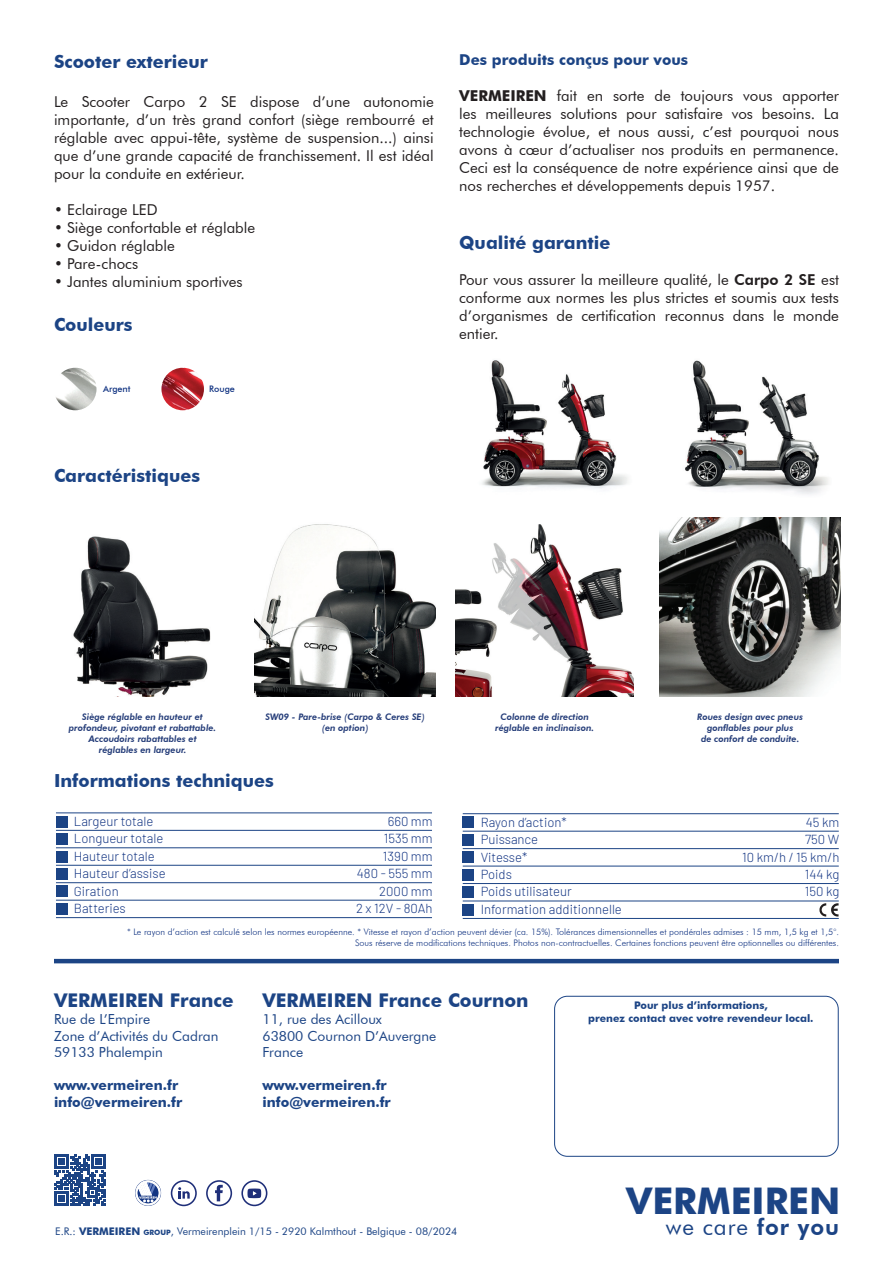
<style>
.page{position:relative;width:893px;height:1263px;background:#fff}
.page>*{position:absolute;margin:0;border:0;box-sizing:border-box;transform-origin:0 0}
.t1{font:700 36.75px "Futura BT";color:#1c4485}
.t2{font:22.65px "Futura BT";letter-spacing:.04em;color:#1c4485}
.t3{font:700 18.9px "Futura BT";color:#1c4485}
.t4{font:700 18px "Futura BT";color:#1c4485}
.t5{font:15px/18px "Futura BT";color:#231f20;text-align:justify}
.t6{font:700 15px "Futura BT";color:#1c4485}
.t7{font:13.8px "Futura BT";color:#1c4485}
.t8{font:700 13.8px "Futura BT";color:#1c4485}
.t9{font:300 13.05px "Barlow";color:#133583}
.t10{font:10.5px "Futura BT";color:#1c4485}
.t11{font:700 10.5px "Futura BT";color:#1c4485}
.t12{font:300 9px "Futura BT";color:#133583}
.t13{font:italic 800 9px "Futura BT";color:#253d79}
.Kader{font:500 9px "Futura BT";color:#133583}
.s1{font-weight:700}
.s2{font-weight:800}
.s3{font-weight:700;font-size:7.35px}
</style>
<div class="page">
<div style="left:56px;top:816px;width:11px;height:11px;background:#1c4485"></div>
<div style="left:56px;top:833px;width:11px;height:12px;background:#1c4485"></div>
<div style="left:56px;top:851px;width:11px;height:11px;background:#1c4485"></div>
<div style="left:56px;top:868px;width:11px;height:12px;background:#1c4485"></div>
<div style="left:56px;top:886px;width:11px;height:11px;background:#1c4485"></div>
<div style="left:56px;top:903px;width:11px;height:11px;background:#1c4485"></div>
<hr style="left:56px;top:917px;width:376px;height:1px;background:#1c4485">
<hr style="left:56px;top:900px;width:376px;height:1px;background:#1c4485">
<hr style="left:56px;top:882px;width:376px;height:1px;background:#1c4485">
<hr style="left:56px;top:865px;width:376px;height:1px;background:#1c4485">
<hr style="left:56px;top:847px;width:376px;height:1px;background:#1c4485">
<hr style="left:56px;top:830px;width:376px;height:1px;background:#1c4485">
<hr style="left:56px;top:813px;width:376px;height:1px;background:#1c4485">
<div style="left:463px;top:817px;width:11px;height:11px;background:#1c4485"></div>
<div style="left:463px;top:834px;width:11px;height:11px;background:#1c4485"></div>
<div style="left:463px;top:852px;width:11px;height:11px;background:#1c4485"></div>
<div style="left:463px;top:869px;width:11px;height:11px;background:#1c4485"></div>
<div style="left:463px;top:886px;width:11px;height:12px;background:#1c4485"></div>
<div style="left:463px;top:904px;width:11px;height:11px;background:#1c4485"></div>
<hr style="left:463px;top:918px;width:376px;height:1px;background:#1c4485">
<hr style="left:463px;top:901px;width:376px;height:1px;background:#1c4485">
<hr style="left:463px;top:883px;width:376px;height:1px;background:#1c4485">
<hr style="left:463px;top:866px;width:376px;height:1px;background:#1c4485">
<hr style="left:463px;top:848px;width:376px;height:1px;background:#1c4485">
<hr style="left:463px;top:831px;width:376px;height:1px;background:#1c4485">
<hr style="left:463px;top:813px;width:376px;height:1px;background:#1c4485">
<svg style="left:819px;top:903px;width:20px;height:13px"></svg>
<svg style="left:54px;top:1154px;width:52px;height:52px"></svg>
<div style="left:171px;top:1180px;width:26px;height:26px;border:2px solid #1f2f79;border-radius:50%"></div>
<svg style="left:178px;top:1187px;width:12px;height:11px"></svg>
<div style="left:206px;top:1180px;width:26px;height:26px;border:2px solid #1f2f79;border-radius:50%"></div>
<svg style="left:215px;top:1185px;width:8px;height:16px"></svg>
<div style="left:241px;top:1180px;width:26px;height:26px;border:2px solid #1f2f79;border-radius:50%"></div>
<svg style="left:247px;top:1188px;width:14px;height:10px"></svg>
<div style="left:554px;top:996px;width:285px;height:161px;border:1px solid #1c4485;border-radius:13px"></div>
<div style="left:135px;top:1180px;width:26px;height:26px;border:1px solid #133583;border-radius:50%"></div>
<svg style="left:136px;top:1180px;width:24px;height:25px"></svg>
<hr style="left:54px;top:959px;width:785px;height:4px;background:#1c4485">
<img style="left:482px;top:360px;width:146px;height:129px">
<img style="left:685px;top:360px;width:144px;height:134px">
<img style="left:54px;top:368px;width:43px;height:42px;border-radius:21px">
<img style="left:161px;top:368px;width:43px;height:42px;border-radius:21px">
<img style="left:455px;top:524px;width:179px;height:172px">
<img style="left:660px;top:517px;width:180px;height:179px">
<img style="left:73px;top:536px;width:138px;height:160px">
<img style="left:255px;top:524px;width:180px;height:172px">
<p class="t4" style="left:54px;top:50px;width:155px">Scooter exterieur</p>
<p class="t5" style="left:54px;top:93px;width:381px">Le Scooter Carpo 2 SE dispose d’une autonomie importante, d’un très grand confort (siège rembourré et réglable avec appui-tête, système de suspension...) ainsi que d’une grande capacité de franchissement. Il est idéal pour la conduite en extérieur.</p>
<p class="t5" style="left:54px;top:201px;width:105px">• Eclairage LED</p>
<p class="t5" style="left:54px;top:219px;width:203px">• Siège confortable et réglable</p>
<p class="t5" style="left:54px;top:237px;width:122px">• Guidon réglable</p>
<p class="t5" style="left:54px;top:255px;width:86px">• Pare-chocs</p>
<p class="t5" style="left:54px;top:273px;width:190px">• Jantes aluminium sportives</p>
<p class="t4" style="left:54px;top:313px;width:80px">Couleurs</p>
<p class="Kader" style="left:103px;top:384px;width:29px">Argent</p>
<p class="Kader" style="left:209px;top:384px;width:27px">Rouge</p>
<p class="t6" style="left:459px;top:51px;width:230px">Des produits conçus pour vous</p>
<p class="t5" style="left:459px;top:87px;width:381px"><span class="s1">VERMEIREN</span> fait en sorte de toujours vous apporter les meilleures solutions pour satisfaire vos besoins. La technologie évolue, et nous aussi, c’est pourquoi nous avons à cœur d’actualiser nos produits en permanence.<br>Ceci est la conséquence de notre expérience ainsi que de nos recherches et développements depuis 1957.</p>
<p class="t4" style="left:459px;top:232px;width:153px">Qualité garantie</p>
<p class="t5" style="left:459px;top:271px;width:381px">Pour vous assurer la meilleure qualité, le <span class="s2">Carpo 2 SE</span> est conforme aux normes les plus strictes et soumis aux tests d’organismes de certification reconnus dans le monde entier.</p>
<p class="t4" style="left:54px;top:464px;width:148px">Caractéristiques</p>
<p class="t13" style="left:82px;top:711px;width:122px">Siège réglable en hauteur et</p>
<p class="t13" style="left:69px;top:722px;width:149px">profondeur, pivotant et rabattable.</p>
<p class="t13" style="left:88px;top:733px;width:110px">Accoudoirs rabattables et</p>
<p class="t13" style="left:99px;top:744px;width:89px">réglables en largeur.</p>
<p class="t13" style="left:266px;top:711px;width:161px">SW09 - Pare-brise (Carpo &amp; Ceres SE)</p>
<p class="t13" style="left:322px;top:722px;width:48px">(en option)</p>
<p class="t13" style="left:500px;top:711px;width:90px">Colonne de direction</p>
<p class="t13" style="left:495px;top:722px;width:101px">réglable en inclinaison.</p>
<p class="t13" style="left:697px;top:711px;width:107px">Roues design avec pneus</p>
<p class="t13" style="left:707px;top:722px;width:88px">gonflables pour plus</p>
<p class="t13" style="left:701px;top:733px;width:100px">de confort de conduite.</p>
<p class="t4" style="left:54px;top:770px;width:221px">Informations techniques</p>
<p class="t9" style="left:74px;top:812px;width:81px">Largeur totale</p>
<p class="t9" style="left:388px;top:812px;width:46px">660 mm</p>
<p class="t9" style="left:74px;top:829px;width:91px">Longueur totale</p>
<p class="t9" style="left:384px;top:829px;width:50px">1535 mm</p>
<p class="t9" style="left:74px;top:847px;width:82px">Hauteur totale</p>
<p class="t9" style="left:383px;top:847px;width:51px">1390 mm</p>
<p class="t9" style="left:74px;top:864px;width:93px">Hauteur d’assise</p>
<p class="t9" style="left:357px;top:864px;width:77px">480 - 555 mm</p>
<p class="t9" style="left:74px;top:881px;width:46px">Giration</p>
<p class="t9" style="left:379px;top:881px;width:55px">2000 mm</p>
<p class="t9" style="left:74px;top:899px;width:53px">Batteries</p>
<p class="t9" style="left:356px;top:899px;width:78px">2 x 12V - 80Ah</p>
<p class="t9" style="left:481px;top:813px;width:87px">Rayon d’action*</p>
<p class="t9" style="left:806px;top:813px;width:35px">45 km</p>
<p class="t9" style="left:481px;top:830px;width:59px">Puissance</p>
<p class="t9" style="left:805px;top:830px;width:36px">750 W</p>
<p class="t9" style="left:481px;top:847px;width:48px">Vitesse*</p>
<p class="t9" style="left:742px;top:847px;width:99px">10 km/h / 15 km/h</p>
<p class="t9" style="left:481px;top:865px;width:33px">Poids</p>
<p class="t9" style="left:805px;top:865px;width:36px">144 kg</p>
<p class="t9" style="left:481px;top:882px;width:93px">Poids utilisateur</p>
<p class="t9" style="left:805px;top:882px;width:36px">150 kg</p>
<p class="t9" style="left:481px;top:900px;width:143px">Information additionnelle</p>
<p class="t12" style="left:127px;top:926px;width:713px">* Le rayon d’action est calculé selon les normes européenne. * Vitesse et rayon d’action peuvent dévier (ca. 15%). Tolérances dimensionnelles et pondérales admises : 15 mm, 1,5 kg et 1,5°.</p>
<p class="t12" style="left:355px;top:937px;width:485px">Sous réserve de modifications techniques. Photos non-contractuelles. Certaines fonctions peuvent être optionnelles ou différentes.</p>
<p class="t3" style="left:54px;top:989px;width:181px">VERMEIREN France</p>
<p class="t7" style="left:54px;top:1011px;width:98px">Rue de L’Empire</p>
<p class="t7" style="left:54px;top:1027px;width:166px">Zone d’Activités du Cadran</p>
<p class="t7" style="left:54px;top:1044px;width:110px">59133 Phalempin</p>
<p class="t8" style="left:54px;top:1077px;width:126px">www.vermeiren.fr</p>
<p class="t8" style="left:54px;top:1094px;width:130px">info@vermeiren.fr</p>
<p class="t3" style="left:262px;top:989px;width:267px">VERMEIREN France Cournon</p>
<p class="t7" style="left:262px;top:1011px;width:121px">11, rue des Acilloux</p>
<p class="t7" style="left:262px;top:1027px;width:175px">63800 Cournon D’Auvergne</p>
<p class="t7" style="left:262px;top:1044px;width:42px">France</p>
<p class="t8" style="left:262px;top:1077px;width:126px">www.vermeiren.fr</p>
<p class="t8" style="left:262px;top:1094px;width:130px">info@vermeiren.fr</p>
<p class="t11" style="left:634px;top:999px;width:135px">Pour plus d’informations,</p>
<p class="t11" style="left:588px;top:1011px;width:227px">prenez contact avec votre revendeur local.</p>
<p class="t1" style="left:626px;top:1178px;width:216px">VERMEIREN</p>
<p class="t10" style="left:55px;top:1225px;width:404px">E.R.: <span class="s1">VERMEIREN</span> <span class="s3">GROUP</span>, Vermeirenplein 1/15 - 2920 Kalmthout - Belgique - 08/2024</p>
<p class="t2" style="left:666px;top:1213px;width:175px">we care <span class="s2">for you</span></p>
</div>
